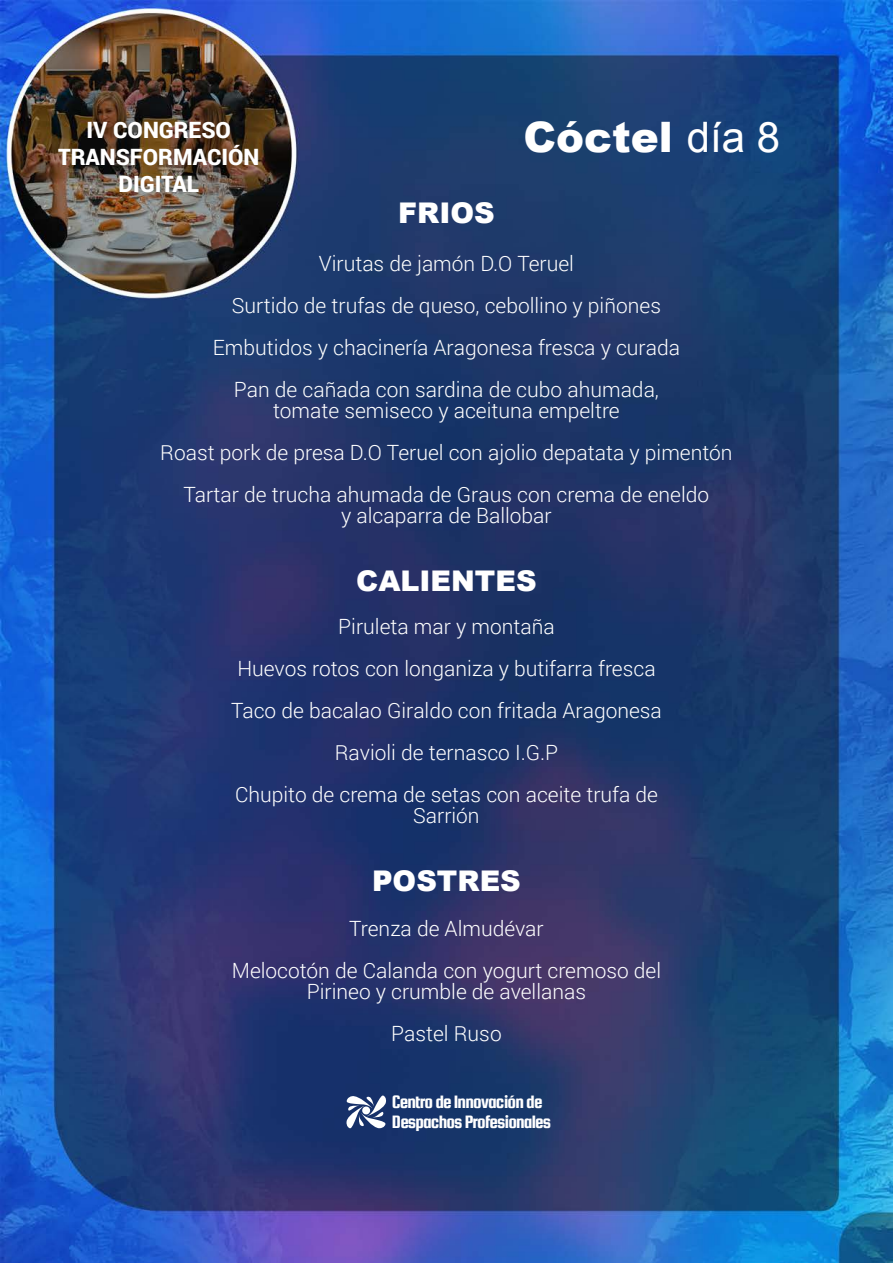
<style>
.page{position:relative;width:893px;height:1263px;background:#fff}
.page>*{position:absolute;margin:0;border:0;box-sizing:border-box;transform-origin:0 0}
.t1{font:900 42px "Arial";color:#fff}
.t2{font:900 28.5px "Arial";color:#fff}
.t3{font:900 22.5px/27px "Roboto";color:#fff;text-align:center}
.t4{font:300 21px/21px "Roboto";color:#fff;text-align:center}
.t5{font:19.2px/19.5px "Squada One";letter-spacing:-.045em;color:#fff}
.s1{font-weight:400}
</style>
<div class="page">
<img style="left:0;top:0;width:893px;height:1263px">
<svg style="left:346px;top:1095px;width:40px;height:33px"></svg>
<p class="t3" style="left:58px;top:116px;width:203px">IV CONGRESO<br>TRANSFORMACIÓN<br>DIGITAL</p>
<p class="t2" style="left:398px;top:192px;width:98px">FRIOS</p>
<p class="t1" style="left:523px;top:106px;width:258px">Cóctel <span class="s1">día 8</span></p>
<p class="t4" style="left:319px;top:252px;width:257px">Virutas de jamón D.O Teruel</p>
<p class="t4" style="left:232px;top:294px;width:431px">Surtido de trufas de queso, cebollino y piñones</p>
<p class="t4" style="left:213px;top:336px;width:469px">Embutidos y chacinería Aragonesa fresca y curada</p>
<p class="t4" style="left:234px;top:378px;width:426px">Pan de cañada con sardina de cubo ahumada,</p>
<p class="t4" style="left:273px;top:399px;width:348px">tomate semiseco y aceituna empeltre</p>
<p class="t4" style="left:160px;top:441px;width:574px">Roast pork de presa D.O Teruel con ajolio depatata y pimentón</p>
<p class="t4" style="left:184px;top:483px;width:527px">Tartar de trucha ahumada de Graus con crema de eneldo</p>
<p class="t4" style="left:341px;top:504px;width:212px">y alcaparra de Ballobar</p>
<p class="t2" style="left:356px;top:560px;width:182px">CALIENTES</p>
<p class="t4" style="left:338px;top:616px;width:218px">Piruleta mar y montaña</p>
<p class="t4" style="left:237px;top:658px;width:420px">Huevos rotos con longaniza y butifarra fresca</p>
<p class="t4" style="left:231px;top:700px;width:432px">Taco de bacalao Giraldo con fritada Aragonesa</p>
<p class="t4" style="left:335px;top:742px;width:225px">Ravioli de ternasco I.G.P</p>
<p class="t4" style="left:235px;top:784px;width:424px">Chupito de crema de setas con aceite trufa de<br>Sarrión</p>
<p class="t2" style="left:372px;top:860px;width:150px">POSTRES</p>
<p class="t4" style="left:349px;top:917px;width:196px">Trenza de Almudévar</p>
<p class="t4" style="left:232px;top:959px;width:431px">Melocotón de Calanda con yogurt cremoso del<br>Pirineo y crumble de avellanas</p>
<p class="t4" style="left:391px;top:1022px;width:112px">Pastel Ruso</p>
<p class="t5" style="left:392px;top:1092px;width:161px">Centro de Innovación de<br>Despachos Profesionales</p>
</div>
